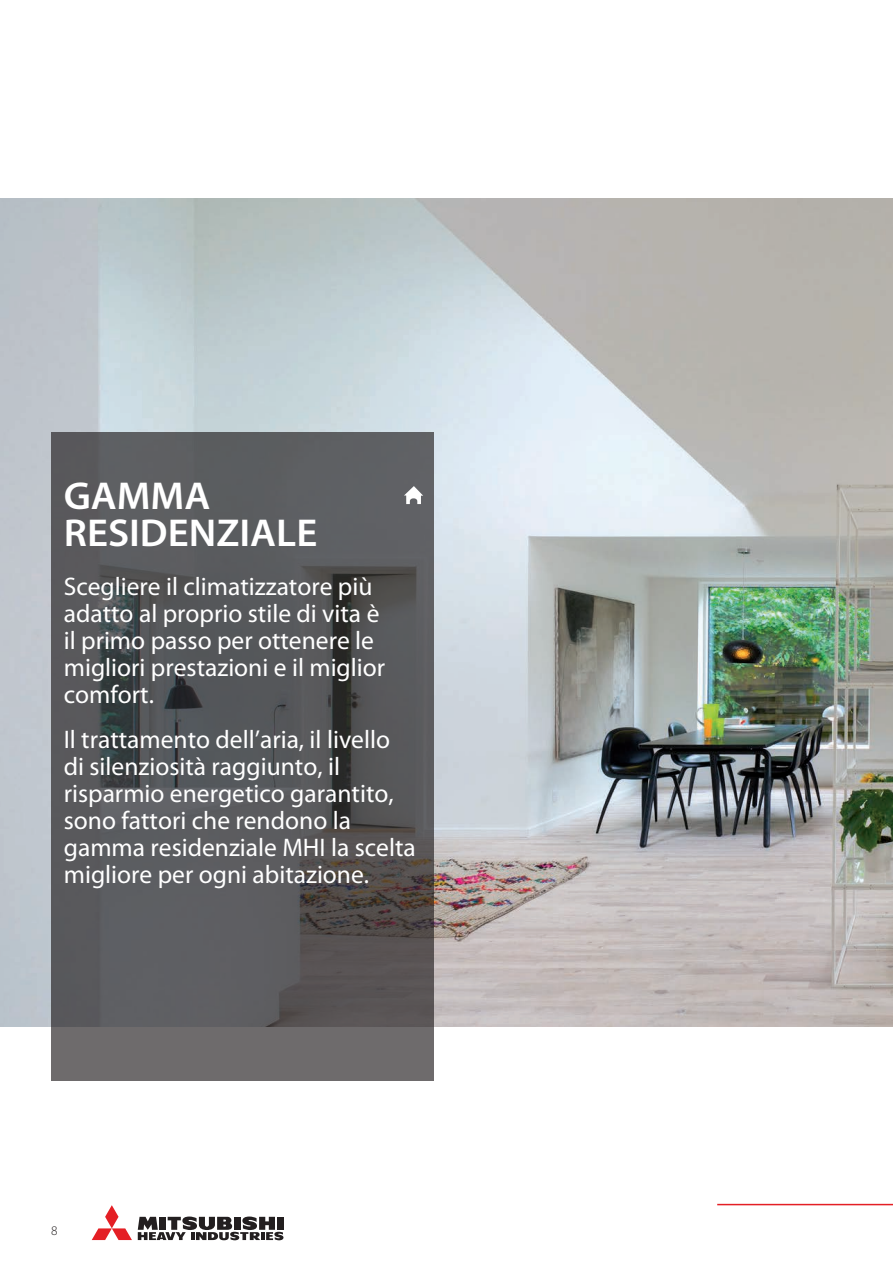
<style>
.page{position:relative;width:893px;height:1263px;background:#fff}
.page>*{position:absolute;margin:0;border:0;box-sizing:border-box;transform-origin:0 0}
.t1{font:600 39px/37.5px "Myriad Pro";color:#fff;scale:1.05 1}
.t2{font:25.5px/27px "Myriad Pro";color:#fff}
.t3{font:300 13.2px "Myriad Pro";color:#231f20}
</style>
<div class="page">
<svg style="left:138px;top:1216px;width:145px;height:24px"></svg>
<svg style="left:92px;top:1205px;width:40px;height:35px"></svg>
<hr style="left:717px;top:1204px;width:176px;height:1px;background:#e41f25">
<img style="left:0;top:198px;width:893px;height:828px">
<svg style="left:51px;top:432px;width:383px;height:648px;background:#58585b"></svg>
<svg style="left:404px;top:486px;width:19px;height:18px"></svg>
<h1 class="t1" style="left:64px;top:476px;width:243px">GAMMA<br>RESIDENZIALE</h1>
<p class="t2" style="left:64px;top:573px;width:323px">Scegliere il climatizzatore più adatto al proprio stile di vita è il primo passo per ottenere le migliori prestazioni e il miglior comfort.</p>
<p class="t2" style="left:64px;top:726px;width:354px">Il trattamento dell’aria, il livello di silenziosità raggiunto, il risparmio energetico garantito, sono fattori che rendono la gamma residenziale MHI la scelta migliore per ogni abitazione.</p>
<p class="t3" style="left:51px;top:1223px;width:8px">8</p>
</div>
